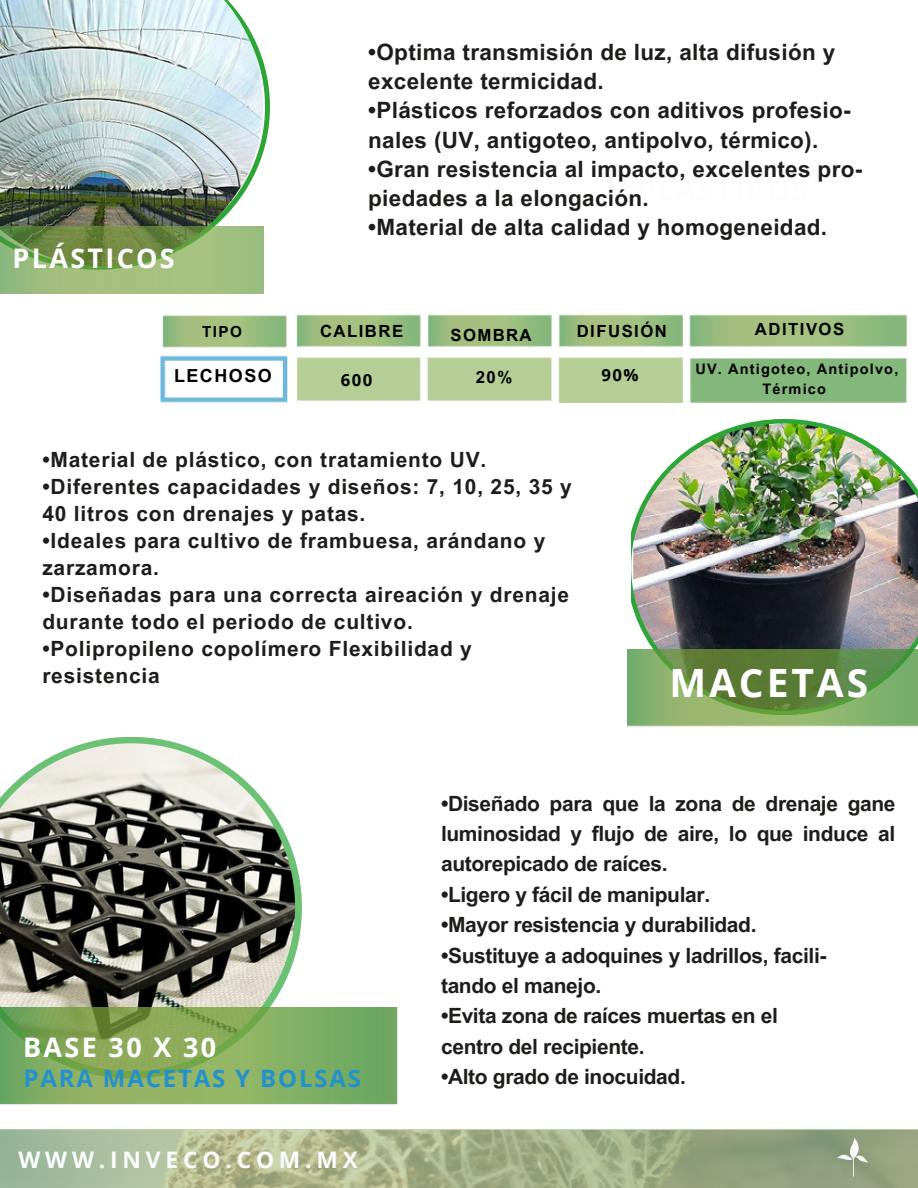
<style>
.page{position:relative;width:918px;height:1188px;background:#fff}
.page>*{position:absolute;margin:0;border:0;box-sizing:border-box;transform-origin:0 0}
.t1{font:700 39px "Open Sans";letter-spacing:.075em;color:#fff}
.t2{font:700 27px "Open Sans";letter-spacing:.085em;color:#fff}
.t3{font:700 24px "Open Sans";letter-spacing:.075em;color:#2291cd}
.t4{font:700 22.8px "Open Sans";letter-spacing:.215em;color:#fbfdff}
.t5{font:700 22.5px "Arial MT Pro";letter-spacing:.015em;color:#1d1d1b}
.t6{font:700 21px/27px "Arial MT Pro";letter-spacing:.035em;color:#1d1d1b}
.t7{font:700 21px "Arial MT Pro";letter-spacing:-.015em;color:#1d1d1b}
.t8{font:700 18px "Arial MT Pro";letter-spacing:.085em;color:#000}
.t9{font:700 16.8px "Arial MT Pro";letter-spacing:.085em;color:#010000}
.t10{font:700 16.8px "Open Sans";color:#010000}
.t11{font:700 15.3px "Arial MT Pro";color:#010000}
.t12{font:700 14.55px/20.2px "Arial MT Pro";letter-spacing:.08em;color:#010000;text-align:center}
</style>
<div class="page">
<img style="left:631px;top:419px;width:287px;height:231px">
<svg style="left:86px;top:737px;width:216px;height:271px"></svg>
<img style="left:0;top:743px;width:295px;height:265px">
<img style="left:0;top:1008px;width:398px;height:97px">
<img style="left:628px;top:650px;width:290px;height:77px">
<img style="left:0;top:1131px;width:918px;height:57px">
<svg style="left:837px;top:1138px;width:31px;height:39px"></svg>
<svg style="left:263px;top:61px;width:7px;height:209px"></svg>
<img style="left:0;top:0;width:263px;height:227px">
<img style="left:0;top:227px;width:263px;height:66px">
<img style="left:160px;top:314px;width:748px;height:89px">
<p class="t2" style="left:13px;top:239px;width:164px">PLÁSTICOS</p>
<p class="t5" style="left:368px;top:43px;width:469px">•Optima transmisión de luz, alta difusión y</p>
<p class="t5" style="left:368px;top:73px;width:237px">excelente termicidad.</p>
<p class="t5" style="left:368px;top:102px;width:484px">•Plásticos reforzados con aditivos profesio-</p>
<p class="t5" style="left:368px;top:131px;width:452px">nales (UV, antigoteo, antipolvo, térmico).</p>
<p class="t5" style="left:368px;top:160px;width:496px">•Gran resistencia al impacto, excelentes pro-</p>
<p class="t5" style="left:368px;top:190px;width:282px">piedades a la elongación.</p>
<p class="t5" style="left:368px;top:219px;width:461px">•Material de alta calidad y homogeneidad.</p>
<p class="t9" style="left:577px;top:324px;width:92px">DIFUSIÓN</p>
<p class="t9" style="left:755px;top:323px;width:91px">ADITIVOS</p>
<p class="t12" style="left:695px;top:361px;width:204px">UV. Antigoteo, Antipolvo,<br>Térmico</p>
<p class="t11" style="left:202px;top:326px;width:41px">TIPO</p>
<p class="t9" style="left:320px;top:324px;width:85px">CALIBRE</p>
<p class="t9" style="left:451px;top:329px;width:83px">SOMBRA</p>
<p class="t9" style="left:476px;top:370px;width:38px">20%</p>
<p class="t10" style="left:602px;top:363px;width:39px">90%</p>
<p class="t8" style="left:174px;top:369px;width:99px">LECHOSO</p>
<p class="t10" style="left:341px;top:368px;width:33px">600</p>
<p class="t6" style="left:42px;top:449px;width:445px">•Material de plástico, con tratamiento UV.</p>
<p class="t6" style="left:42px;top:476px;width:531px">•Diferentes capacidades y diseños: 7, 10, 25, 35 y<br>40 litros con drenajes y patas.</p>
<p class="t6" style="left:42px;top:530px;width:505px">•Ideales para cultivo de frambuesa, arándano y zarzamora.</p>
<p class="t6" style="left:42px;top:584px;width:528px">•Diseñadas para una correcta aireación y drenaje</p>
<p class="t6" style="left:42px;top:611px;width:372px">durante todo el periodo de cultivo.</p>
<p class="t6" style="left:42px;top:638px;width:431px">•Polipropileno copolímero Flexibilidad y resistencia</p>
<p class="t1" style="left:669px;top:655px;width:200px">MACETAS</p>
<p class="t2" style="left:23px;top:1028px;width:195px">BASE 30 X 30</p>
<p class="t3" style="left:24px;top:1061px;width:339px">PARA MACETAS Y BOLSAS</p>
<p class="t4" style="left:18px;top:1144px;width:341px">WWW.INVECO.COM.MX</p>
<p class="t6" style="left:441px;top:791px;width:456px;line-height:30.3px;text-align:justify">•Diseñado para que la zona de drenaje gane luminosidad y flujo de aire, lo que induce al autorepicado de raíces.</p>
<p class="t7" style="left:441px;top:887px;width:271px">•Ligero y fácil de manipular.</p>
<p class="t7" style="left:441px;top:917px;width:317px">•Mayor resistencia y durabilidad.</p>
<p class="t7" style="left:441px;top:947px;width:387px">•Sustituye a adoquines y ladrillos, facili-</p>
<p class="t7" style="left:441px;top:978px;width:162px">tando el manejo.</p>
<p class="t7" style="left:441px;top:1008px;width:339px">•Evita zona de raíces muertas en el</p>
<p class="t7" style="left:441px;top:1038px;width:205px">centro del recipiente.</p>
<p class="t7" style="left:441px;top:1069px;width:246px">•Alto grado de inocuidad.</p>
</div>
